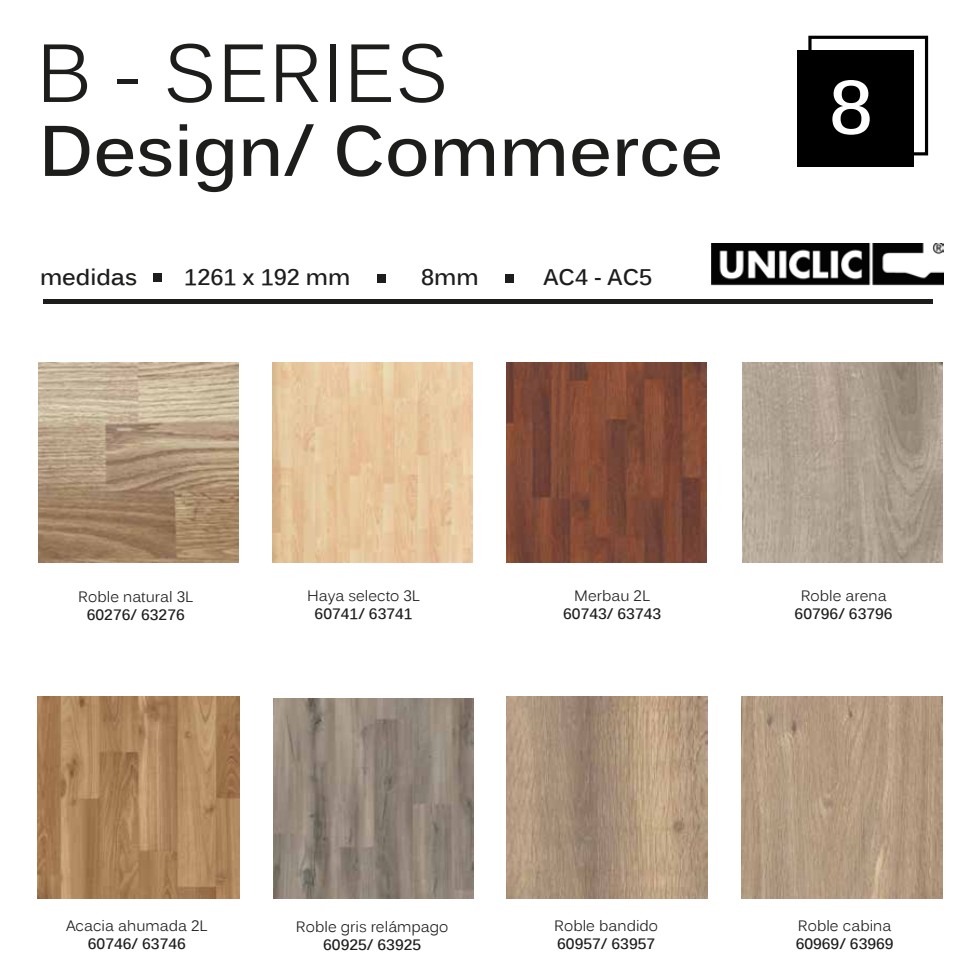
<style>
.page{position:relative;width:978px;height:978px;background:#fff}
.page>*{position:absolute;margin:0;border:0;box-sizing:border-box;transform-origin:0 0}
.t1{font:81px "Kalinga";color:#1d1d1b}
.t2{font:700 75px "Kalinga";color:#fff}
.t3{font:700 70.5px "Kalinga";color:#1d1d1b}
.t4{font:700 22.5px "Kalinga";color:#1d1d1b}
.t5{font:15px "Kalinga";color:#1d1d1b}
.t6{font:700 15px "Kalinga";color:#1d1d1b}
</style>
<div class="page">
<hr style="left:43px;top:300px;width:889px;height:4px;background:#1d1d1b">
<div style="left:808px;top:36px;width:120px;height:119px;border:3px solid #000"></div>
<div style="left:797px;top:50px;width:117px;height:117px;background:#000"></div>
<img style="left:39px;top:362px;width:200px;height:200px">
<img style="left:273px;top:363px;width:200px;height:200px">
<img style="left:506px;top:362px;width:200px;height:200px">
<img style="left:742px;top:363px;width:200px;height:200px">
<img style="left:273px;top:698px;width:200px;height:201px">
<img style="left:506px;top:697px;width:202px;height:201px">
<img style="left:742px;top:697px;width:201px;height:201px">
<img style="left:38px;top:696px;width:202px;height:202px">
<div style="left:153px;top:273px;width:9px;height:9px;background:#1d1d1b"></div>
<div style="left:377px;top:274px;width:9px;height:9px;background:#1d1d1b"></div>
<div style="left:505px;top:274px;width:8px;height:9px;background:#1d1d1b"></div>
<img style="left:711px;top:244px;width:232px;height:42px">
<h1 class="t1" style="left:36px;top:21px;width:414px">B - SERIES</h1>
<h3 class="t3" style="left:39px;top:105px;width:686px">Design/ Commerce</h3>
<h3 class="t4" style="left:40px;top:262px;width:99px">medidas</h3>
<h3 class="t4" style="left:184px;top:262px;width:168px">1261 x 192 mm</h3>
<h3 class="t4" style="left:421px;top:262px;width:59px">8mm</h3>
<h3 class="t4" style="left:544px;top:262px;width:110px">AC4 - AC5</h3>
<h2 class="t2" style="left:829px;top:58px;width:45px">8</h2>
<p class="t5" style="left:78px;top:587px;width:117px">Roble natural 3L</p>
<p class="t6" style="left:87px;top:604px;width:100px">60276/ 63276</p>
<p class="t5" style="left:307px;top:586px;width:114px">Haya selecto 3L</p>
<p class="t6" style="left:315px;top:604px;width:100px">60741/ 63741</p>
<p class="t5" style="left:574px;top:586px;width:77px">Merbau 2L</p>
<p class="t6" style="left:563px;top:604px;width:100px">60743/ 63743</p>
<p class="t5" style="left:66px;top:916px;width:143px">Acacia ahumada 2L</p>
<p class="t6" style="left:88px;top:934px;width:100px">60746/ 63746</p>
<p class="t5" style="left:296px;top:917px;width:154px">Roble gris relámpago</p>
<p class="t6" style="left:323px;top:935px;width:100px">60925/ 63925</p>
<p class="t5" style="left:554px;top:916px;width:105px">Roble bandido</p>
<p class="t6" style="left:557px;top:934px;width:100px">60957/ 63957</p>
<p class="t5" style="left:801px;top:586px;width:87px">Roble arena</p>
<p class="t6" style="left:795px;top:603px;width:100px">60796/ 63796</p>
<p class="t5" style="left:798px;top:916px;width:95px">Roble cabina</p>
<p class="t6" style="left:796px;top:934px;width:100px">60969/ 63969</p>
</div>
